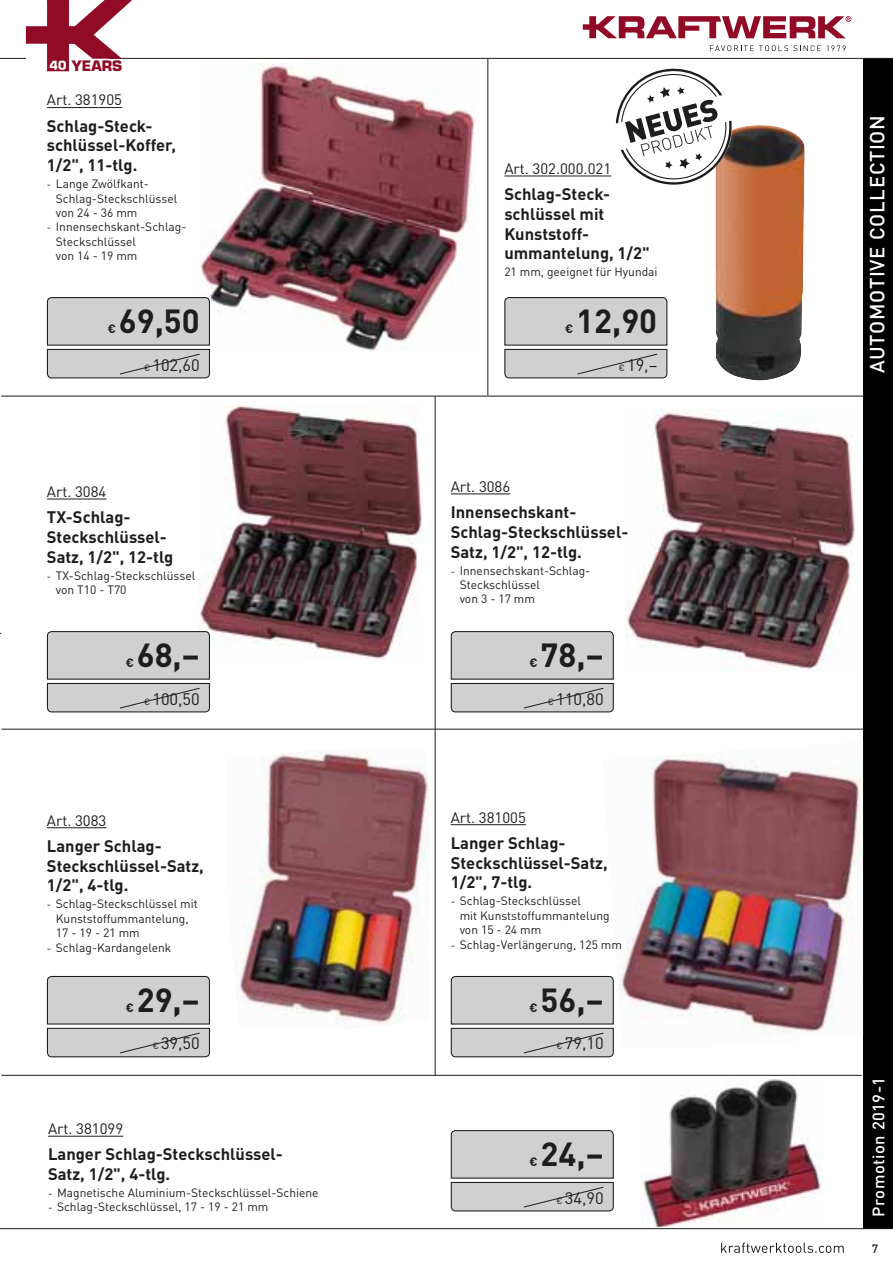
<style>
.page{position:relative;width:893px;height:1263px;background:#fff}
.page>*{position:absolute;margin:0;border:0;box-sizing:border-box;transform-origin:0 0}
.t1{font:700 33px "DIN Pro";color:#1d1d1b}
.t2{font:500 20.25px "DIN Pro";letter-spacing:.035em;color:#fff}
.t3{font:700 16.5px/19.8px "DIN Pro";color:#1d1d1b}
.t4{font:16.5px "DIN Pro";color:#1d1d1b}
.t5{font:500 16.5px "DIN Pro";letter-spacing:.03em;color:#fff}
.t6{font:15px "DIN Pro";color:#1d1d1b}
.t7{font:700 14.1px "Eurostile";color:#910b26}
.t8{font:12px/14.4px "DIN Pro";color:#1d1d1b}
.t9{font:700 12px "DIN Pro";color:#1d1d1b}
.t10{font:500 12px "DIN Pro";color:#1d1d1b}
.s1{font-size:10.5px}
.s2{font-size:9px}
</style>
<div class="page">
<div style="left:863px;top:58px;width:30px;height:1171px;background:#000"></div>
<hr style="left:0;top:1228px;width:893px;height:1px;background:#1d1d1b">
<svg style="left:721px;top:1243px;width:123px;height:10px"></svg>
<svg style="left:583px;top:16px;width:268px;height:22px"></svg>
<svg style="left:710px;top:45px;width:111px;height:6px"></svg>
<svg style="left:827px;top:45px;width:19px;height:6px"></svg>
<hr style="left:0;top:58px;width:893px;height:1px;background:#1d1d1b">
<svg style="left:26px;top:0;width:114px;height:71px"></svg>
<img style="left:641px;top:1078px;width:181px;height:148px">
<img style="left:232px;top:750px;width:198px;height:276px">
<img style="left:625px;top:409px;width:230px;height:262px">
<img style="left:200px;top:405px;width:223px;height:254px">
<img style="left:200px;top:62px;width:276px;height:289px">
<hr style="left:435px;top:396px;width:1px;height:680px;background:#1d1d1b">
<hr style="left:487px;top:59px;width:1px;height:336px;background:#1d1d1b">
<hr style="left:1px;top:396px;width:862px;height:1px;background:#1d1d1b">
<hr style="left:1px;top:729px;width:862px;height:1px;background:#1d1d1b">
<hr style="left:1px;top:1075px;width:861px;height:1px;background:#1d1d1b">
<img style="left:617px;top:755px;width:246px;height:279px">
<img style="left:863px;top:742px;width:1px;height:294px">
<img style="left:715px;top:125px;width:90px;height:255px">
<svg style="left:46px;top:296px;width:165px;height:83px;background:#c8c8c8"></svg>
<svg style="left:46px;top:630px;width:165px;height:83px;background:#c8c8c8"></svg>
<svg style="left:46px;top:975px;width:164px;height:83px;background:#c6c6c6"></svg>
<svg style="left:450px;top:975px;width:164px;height:83px;background:#c6c6c6"></svg>
<svg style="left:450px;top:1130px;width:164px;height:82px;background:#c6c6c6"></svg>
<svg style="left:450px;top:631px;width:164px;height:82px;background:#c6c6c6"></svg>
<svg style="left:504px;top:297px;width:164px;height:82px;background:#c6c6c6"></svg>
<hr style="left:47px;top:107px;width:75px;height:1px;background:#1d1d1b">
<hr style="left:47px;top:499px;width:59px;height:1px;background:#1d1d1b">
<hr style="left:451px;top:493px;width:59px;height:1px;background:#1d1d1b">
<hr style="left:504px;top:176px;width:107px;height:1px;background:#1d1d1b">
<hr style="left:48px;top:1136px;width:75px;height:1px;background:#1d1d1b">
<hr style="left:47px;top:827px;width:59px;height:1px;background:#1d1d1b">
<hr style="left:451px;top:824px;width:75px;height:1px;background:#1d1d1b">
<svg style="left:616px;top:69px;width:116px;height:116px"></svg>
<p class="t7" style="left:72px;top:61px;width:52px">YEARS</p>
<p class="t6" style="left:47px;top:95px;width:77px">Art. 381905</p>
<h3 class="t3" style="left:47px;top:118px;width:131px">Schlag-Steck&shy;schlüssel-Koffer,<br>1/2", 11-tlg.</h3>
<p class="t8" style="left:56px;top:178px;width:123px;text-indent:-9px"><span class="s1">-</span> Lange Zwölfkant-<br>Schlag-Steckschlüssel von 24 - 36 mm</p>
<p class="t8" style="left:56px;top:221px;width:132px;text-indent:-9px"><span class="s1">-</span> Innensechskant-Schlag-<br>Steckschlüssel<br>von 14 - 19 mm</p>
<h1 class="t1" style="left:119px;top:310px;width:82px">69,50</h1>
<p class="t9" style="left:108px;top:325px;width:10px">€</p>
<h3 class="t4" style="left:144px;top:359px;width:57px"><span class="s2">€</span> 102,60</h3>
<p class="t6" style="left:504px;top:163px;width:108px">Art. 302.000.021</p>
<h3 class="t3" style="left:504px;top:186px;width:147px">Schlag-Steck&shy;schlüssel mit<br>Kunststoff&shy;ummantelung, 1/2"</h3>
<p class="t8" style="left:504px;top:266px;width:155px">21 mm, geeignet für Hyundai</p>
<h1 class="t1" style="left:576px;top:310px;width:82px">12,90</h1>
<p class="t9" style="left:565px;top:325px;width:10px">€</p>
<h3 class="t4" style="left:619px;top:359px;width:40px"><span class="s2">€</span> 19,−</h3>
<h2 class="t2" style="left:866px;top:373px;width:260px;rotate:-90deg">AUTOMOTIVE COLLECTION</h2>
<p class="t6" style="left:47px;top:486px;width:61px">Art. 3084</p>
<h3 class="t3" style="left:47px;top:509px;width:128px">TX-Schlag-<br>Steckschlüssel-<br>Satz, 1/2", 12-tlg</h3>
<p class="t8" style="left:56px;top:570px;width:141px;text-indent:-9px"><span class="s1">-</span> TX-Schlag-Steckschlüssel von T10 - T70</p>
<p class="t6" style="left:451px;top:481px;width:61px">Art. 3086</p>
<h3 class="t3" style="left:451px;top:504px;width:179px">Innensechskant-<br>Schlag-Steckschlüssel-<br>Satz, 1/2", 12-tlg.</h3>
<p class="t8" style="left:460px;top:565px;width:132px;text-indent:-9px"><span class="s1">-</span> Innensechskant-Schlag-<br>Steckschlüssel<br>von 3 - 17 mm</p>
<h1 class="t1" style="left:137px;top:644px;width:64px">68,−</h1>
<p class="t9" style="left:126px;top:659px;width:10px">€</p>
<h1 class="t1" style="left:541px;top:644px;width:64px">78,−</h1>
<p class="t9" style="left:530px;top:659px;width:10px">€</p>
<h3 class="t4" style="left:144px;top:693px;width:57px"><span class="s2">€</span> 100,50</h3>
<h3 class="t4" style="left:548px;top:693px;width:57px"><span class="s2">€</span> 110,80</h3>
<p class="t6" style="left:47px;top:815px;width:61px">Art. 3083</p>
<h3 class="t3" style="left:47px;top:838px;width:158px">Langer Schlag-<br>Steckschlüssel-Satz,<br>1/2", 4-tlg.</h3>
<p class="t8" style="left:56px;top:898px;width:143px;text-indent:-9px"><span class="s1">-</span> Schlag-Steckschlüssel mit<br>Kunststoffummantelung,<br>17 - 19 - 21 mm</p>
<p class="t8" style="left:47px;top:941px;width:126px"><span class="s1">-</span> Schlag-Kardangelenk</p>
<p class="t6" style="left:451px;top:812px;width:77px">Art. 381005</p>
<h3 class="t3" style="left:451px;top:835px;width:158px">Langer Schlag-<br>Steckschlüssel-Satz,<br>1/2", 7-tlg.</h3>
<p class="t8" style="left:460px;top:895px;width:151px;text-indent:-9px"><span class="s1">-</span> Schlag-Steckschlüssel<br>mit Kunststoffummantelung von 15 - 24 mm</p>
<p class="t8" style="left:451px;top:938px;width:173px"><span class="s1">-</span> Schlag-Verlängerung, 125 mm</p>
<h1 class="t1" style="left:137px;top:989px;width:64px">29,−</h1>
<p class="t9" style="left:126px;top:1004px;width:10px">€</p>
<h1 class="t1" style="left:541px;top:989px;width:64px">56,−</h1>
<p class="t9" style="left:530px;top:1004px;width:10px">€</p>
<h3 class="t4" style="left:153px;top:1038px;width:49px"><span class="s2">€</span> 39,50</h3>
<h3 class="t4" style="left:556px;top:1038px;width:49px"><span class="s2">€</span> 79,10</h3>
<p class="t6" style="left:48px;top:1123px;width:77px">Art. 381099</p>
<h3 class="t3" style="left:48px;top:1146px;width:236px">Langer Schlag-Steckschlüssel-<br>Satz, 1/2", 4-tlg.</h3>
<p class="t8" style="left:48px;top:1187px;width:272px"><span class="s1">-</span> Magnetische Aluminium-Steckschlüssel-Schiene</p>
<p class="t8" style="left:48px;top:1201px;width:222px"><span class="s1">-</span> Schlag-Steckschlüssel, 17 - 19 - 21 mm</p>
<h1 class="t1" style="left:541px;top:1143px;width:64px">24,−</h1>
<p class="t9" style="left:530px;top:1158px;width:10px">€</p>
<h3 class="t4" style="left:556px;top:1192px;width:49px"><span class="s2">€</span> 34,90</h3>
<h3 class="t5" style="left:869px;top:1217px;width:141px;rotate:-90deg">Promotion 2019-1</h3>
<p class="t10" style="left:872px;top:1241px;width:8px">7</p>
</div>
